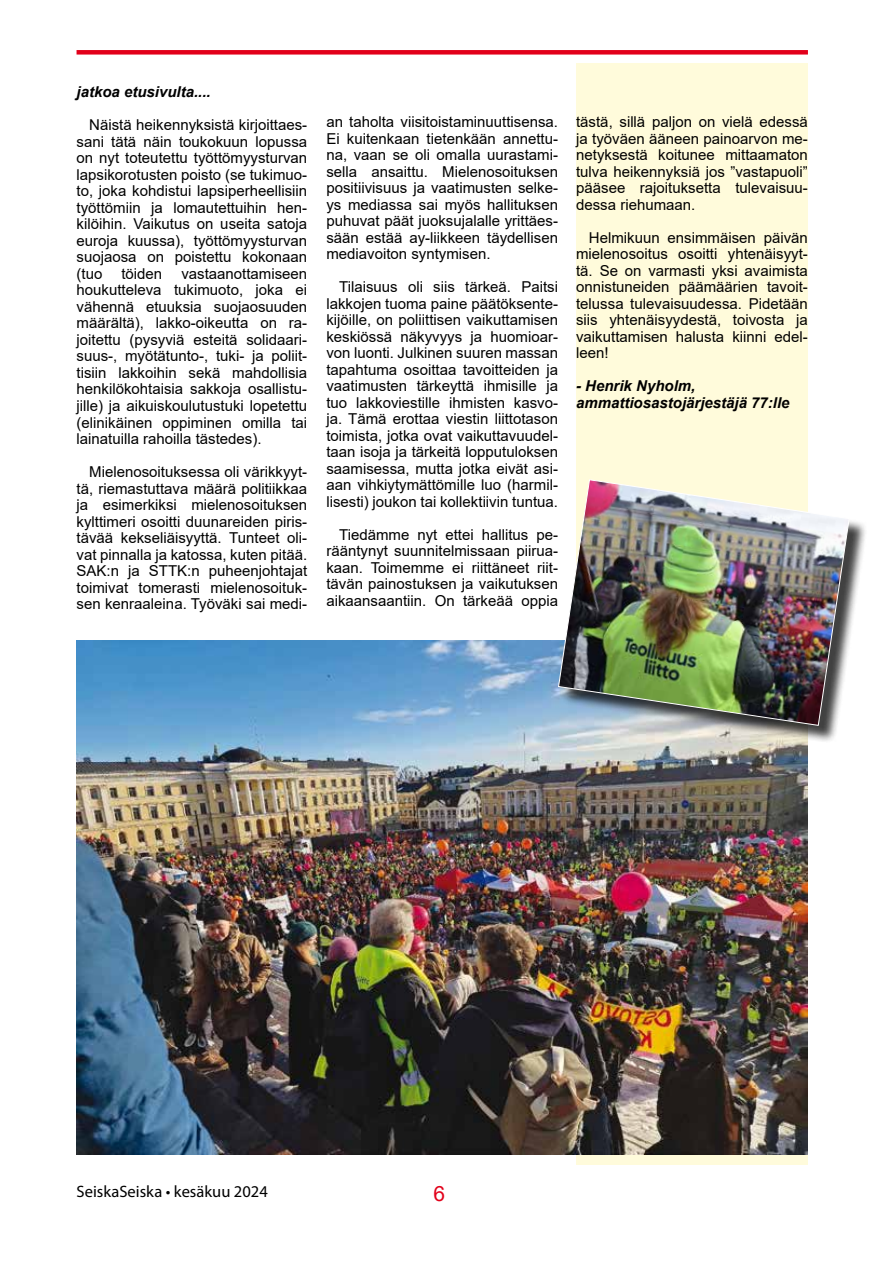
<style>
.page{position:relative;width:893px;height:1263px;background:#fff}
.page>*{position:absolute;margin:0;border:0;box-sizing:border-box;transform-origin:0 0}
.t1{font:21px "Arial";color:#e2001a}
.t2{font:16.5px "Myriad Pro";color:#000}
.t3{font:15px/16.5px "Arial";color:#000;text-align:justify}
.t4{font:italic 700 15px/16.5px "Arial";color:#000}
</style>
<div class="page">
<div style="left:576px;top:64px;width:232px;height:1101px;background:#fffbdb"></div>
<div style="left:77px;top:50px;width:731px;height:5px;background:#e2001a"></div>
<img style="left:77px;top:641px;width:731px;height:513px">
<div style="left:561px;top:482px;width:307px;height:262px;background:#000;opacity:.75"></div>
<img style="left:558px;top:479px;width:292px;height:247px">
<p class="t4" style="left:77px;top:84px;width:136px">jatkoa etusivulta....</p>
<p class="t3" style="left:77px;top:117px;width:232px;text-indent:13px">Näistä heikennyksistä kirjoittaes&shy;sani tätä näin toukokuun lopussa on nyt toteutettu työttömyysturvan lapsikorotusten poisto (se tukimuo&shy;to, joka kohdistui lapsiperheellisiin työttömiin ja lomautettuihin hen&shy;kilöihin. Vaikutus on useita satoja euroja kuussa), työttömyysturvan suojaosa on poistettu kokonaan (tuo</p>
<p class="t3" style="left:121px;top:265px;width:42px">töiden</p>
<p class="t3" style="left:77px;top:265px;width:232px;text-indent:105px">vastaanottamiseen houkutteleva tukimuoto, joka ei vähennä etuuksia suojaosuuden määrältä), lakko-oikeutta on ra&shy;joitettu (pysyviä esteitä solidaari&shy;suus-, myötätunto-, tuki- ja poliit&shy;tisiin lakkoihin sekä mahdollisia henkilökohtaisia sakkoja osallistu&shy;jille) ja aikuiskoulutustuki lopetettu (elinikäinen oppiminen omilla tai lainatuilla rahoilla tästedes).</p>
<p class="t3" style="left:77px;top:463px;width:232px;text-indent:13px">Mielenosoituksessa oli värikkyyt&shy;tä, riemastuttava määrä politiikkaa ja esimerkiksi mielenosoituksen kylttimeri osoitti duunareiden piris&shy;tävää kekseliäisyyttä. Tunteet oli&shy;vat pinnalla ja katossa, kuten pitää.<br>SAK:n ja STTK:n puheenjohtajat toimivat tomerasti mielenosoituk&shy;sen kenraaleina. Työväki sai medi-</p>
<p class="t3" style="left:326px;top:114px;width:233px">an taholta viisitoistaminuuttisensa.<br>Ei kuitenkaan tietenkään annettu&shy;na, vaan se oli omalla uurastami&shy;sella ansaittu. Mielenosoituksen positiivisuus ja vaatimusten selke&shy;ys mediassa sai myös hallituksen puhuvat päät juoksujalalle yrittäes&shy;sään estää ay-liikkeen täydellisen mediavoiton syntymisen.</p>
<p class="t3" style="left:326px;top:279px;width:233px;text-indent:13px">Tilaisuus oli siis tärkeä. Paitsi lakkojen tuoma paine päätöksente&shy;kijöille, on poliittisen vaikuttamisen keskiössä näkyvyys ja huomioar&shy;von luonti. Julkinen suuren massan tapahtuma osoittaa tavoitteiden ja vaatimusten tärkeyttä ihmisille ja tuo lakkoviestille ihmisten kasvo&shy;ja. Tämä erottaa viestin liittotason toimista, jotka ovat vaikuttavuudel&shy;taan isoja ja tärkeitä lopputuloksen saamisessa, mutta jotka eivät asi&shy;aan vihkiytymättömille luo (harmil&shy;lisesti) joukon tai kollektiivin tuntua.</p>
<p class="t3" style="left:326px;top:526px;width:233px;text-indent:13px">Tiedämme nyt ettei hallitus pe&shy;rääntynyt suunnitelmissaan piirua&shy;kaan. Toimemme ei riittäneet riit&shy;tävän painostuksen ja vaikutuksen aikaansaantiin. On tärkeää oppia</p>
<p class="t3" style="left:576px;top:114px;width:233px">tästä, sillä paljon on vielä edessä ja työväen ääneen painoarvon me&shy;netyksestä koitunee mittaamaton tulva heikennyksiä jos ”vastapuoli” pääsee rajoituksetta tulevaisuu&shy;dessa riehumaan.</p>
<p class="t3" style="left:576px;top:229px;width:233px;text-indent:13px">Helmikuun ensimmäisen päivän mielenosoitus osoitti yhtenäisyyt&shy;tä. Se on varmasti yksi avaimista onnistuneiden päämäärien tavoit&shy;telussa tulevaisuudessa. Pidetään siis yhtenäisyydestä, toivosta ja vaikuttamisen halusta kiinni edel&shy;leen!</p>
<p class="t4" style="left:576px;top:378px;width:215px">- Henrik Nyholm, ammattiosastojärjestäjä 77:lle</p>
<p class="t2" style="left:77px;top:1181px;width:193px">SeiskaSeiska • kesäkuu 2024</p>
<h1 class="t1" style="left:434px;top:1179px;width:13px">6</h1>
</div>
